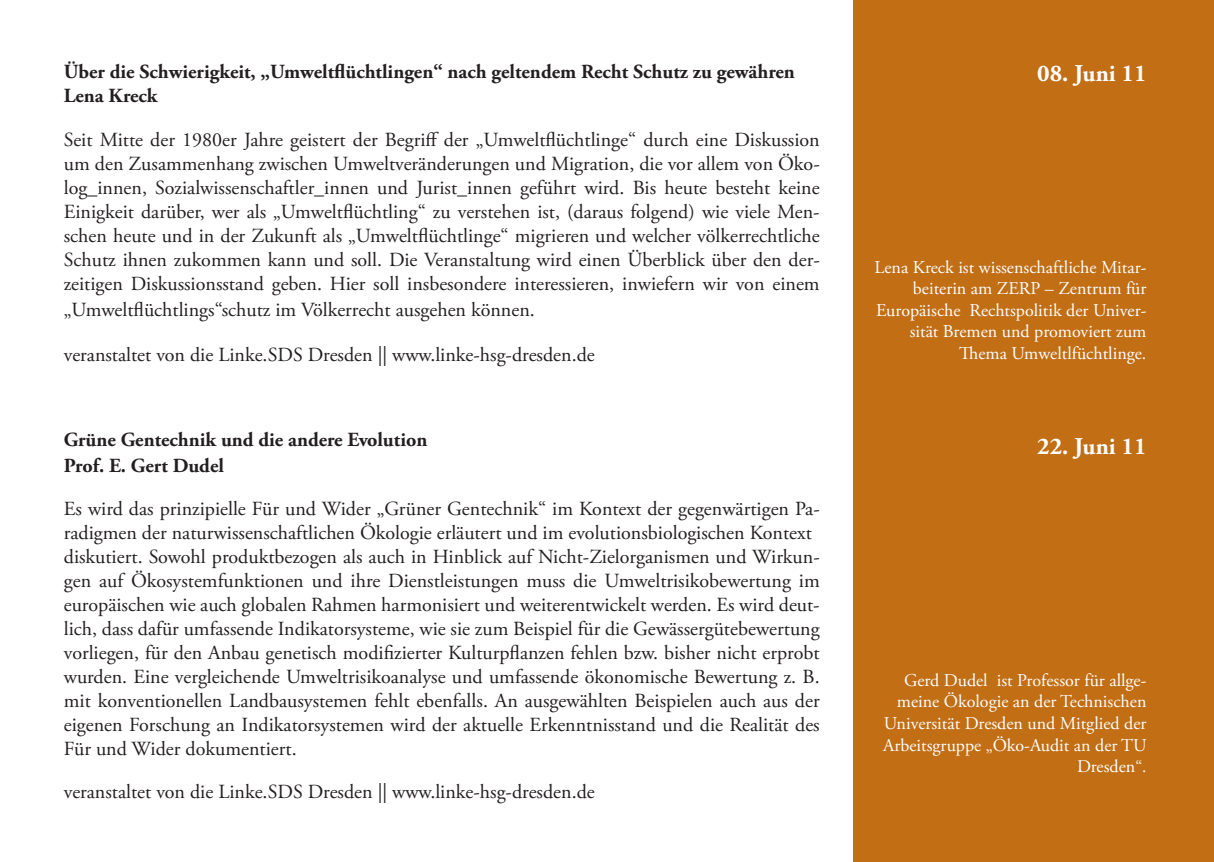
<style>
.page{position:relative;width:1214px;height:862px;background:#fff}
.page>*{position:absolute;margin:0;border:0;box-sizing:border-box;transform-origin:0 0}
.t1{font:700 24px "Adobe Garamond Pro";color:#fff}
.t2{font:20px/24px "Adobe Garamond Pro";color:#231f20}
.t3{font:700 20px/26.4px "Adobe Garamond Pro";color:#231f20}
.t4{font:18px/21.6px "Adobe Garamond Pro";color:#fff;text-align:right}
.s1{font-size:17px}
</style>
<div class="page">
<div style="left:853px;top:0;width:360px;height:862px;background:#c16e15"></div>
<p class="t3" style="left:64px;top:60px;width:732px;line-height:24px">Über die Schwierigkeit, „Umweltflüchtlingen“ nach geltendem Recht Schutz zu gewähren<br>Lena Kreck</p>
<p class="t2" style="left:64px;top:128px;width:757px;text-align:justify">Seit Mitte der 1980er Jahre geistert der Begriff der „Umweltflüchtlinge“ durch eine Diskussion um den Zusammenhang zwischen Umweltveränderungen und Migration, die vor allem von Öko&shy;log_innen, Sozialwissenschaftler_innen und Jurist_innen geführt wird. Bis heute besteht keine Einigkeit darüber, wer als „Umweltflüchtling“ zu verstehen ist, (daraus folgend) wie viele Men&shy;schen heute und in der Zukunft als „Umweltflüchtlinge“ migrieren und welcher völkerrechtliche Schutz ihnen zukommen kann und soll. Die Veranstaltung wird einen Überblick über den der&shy;zeitigen Diskussionsstand geben. Hier soll insbesondere interessieren, inwiefern wir von einem</p>
<p class="t2" style="left:64px;top:299px;width:472px">„Umweltflüchtlings“schutz im Völkerrecht ausgehen können.</p>
<p class="t2" style="left:64px;top:343px;width:532px">veranstaltet von die Linke.SDS Dresden || www.linke-hsg-dresden.de</p>
<p class="t3" style="left:64px;top:426px;width:365px">Grüne Gentechnik und die andere Evolution<br>Prof. E. Gert Dudel</p>
<p class="t2" style="left:64px;top:497px;width:757px">Es wird das prinzipielle Für und Wider „Grüner Gentechnik“ im Kontext der gegenwärtigen Pa&shy;radigmen der naturwissenschaftlichen Ökologie erläutert und im evolutionsbiologischen Kontext diskutiert. Sowohl produktbezogen als auch in Hinblick auf Nicht-Zielorganismen und Wirkun&shy;gen auf Ökosystemfunktionen und ihre Dienstleistungen muss die Umweltrisikobewertung im europäischen wie auch globalen Rahmen harmonisiert und weiterentwickelt werden. Es wird deut&shy;lich, dass dafür umfassende Indikatorsysteme, wie sie zum Beispiel für die Gewässergütebewertung vorliegen, für den Anbau genetisch modifizierter Kulturpflanzen fehlen bzw. bisher nicht erprobt wurden. Eine vergleichende Umweltrisikoanalyse und umfassende ökonomische Bewertung z. B. mit konventionellen Landbausystemen fehlt ebenfalls. An ausgewählten Beispielen auch aus der eigenen Forschung an Indikatorsystemen wird der aktuelle Erkenntnisstand und die Realität des Für und Wider dokumentiert.</p>
<p class="t2" style="left:64px;top:781px;width:532px">veranstaltet von die Linke.SDS Dresden || www.linke-hsg-dresden.de</p>
<p class="t1" style="left:1037px;top:59px;width:111px">08. Juni 11</p>
<p class="t4" style="left:874px;top:257px;width:273px">Lena Kreck ist wissenschaftliche Mitar&shy;beiterin am ZERP – Zentrum für Europäische Rechtspolitik der Univer&shy;sität Bremen und promoviert zum Thema Umweltlfüchtlinge.</p>
<p class="t1" style="left:1037px;top:432px;width:111px">22. Juni 11</p>
<p class="t4" style="left:883px;top:670px;width:265px">Gerd Dudel ist Professor für allge&shy;meine Ökologie an der Technischen<br>Universität Dresden und Mitglied der<br>Arbeitsgruppe „Öko-Audit an der TU<br>Dresden<span class="s1">“.</span></p>
</div>
